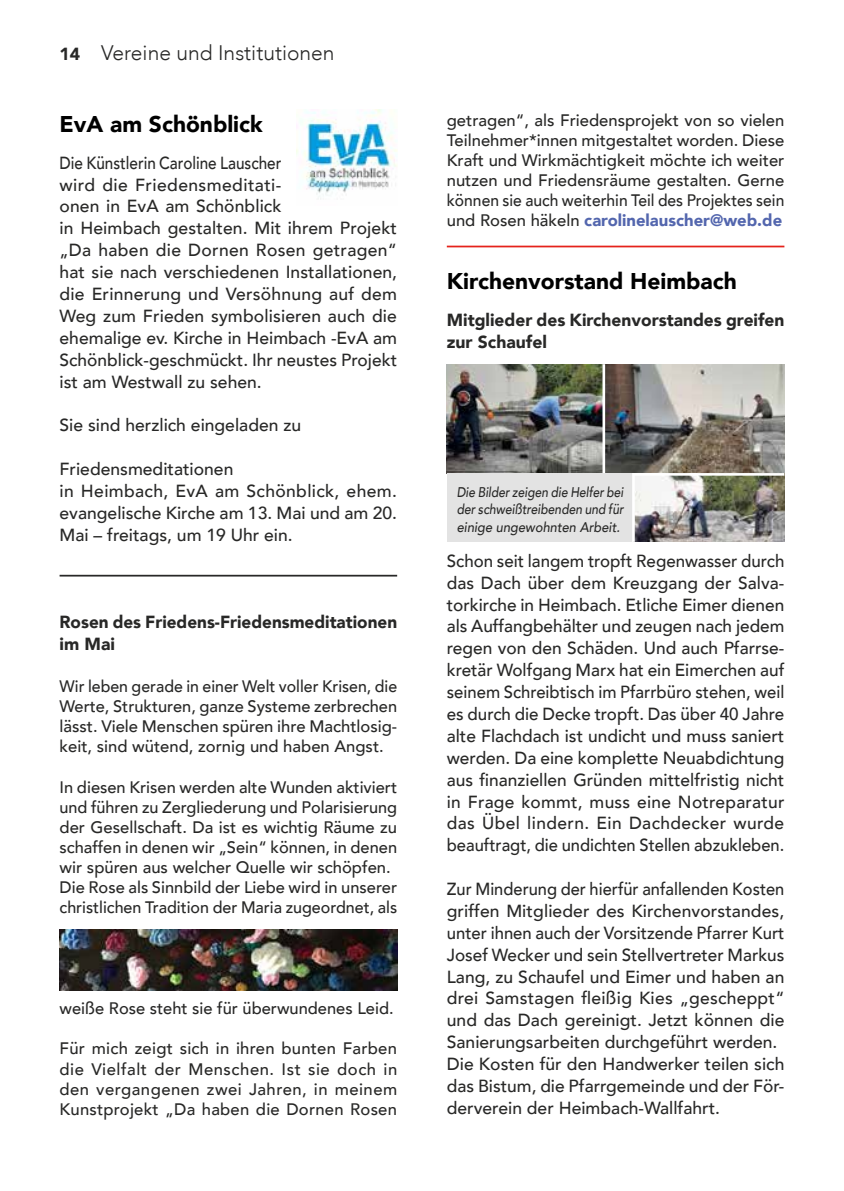
<style>
.page{position:relative;width:844px;height:1191px;background:#fff}
.page>*{position:absolute;margin:0;border:0;box-sizing:border-box;transform-origin:0 0}
.t1{font:900 22.75px "Avenir";color:#000}
.t2{font:300 21px "Avenir";color:#282827}
.t3{font:500 17.5px/21.9px "Avenir";color:#282827}
.t4{font:500 17.5px/21.9px "Avenir";color:#282827;scale:.94 1}
.t5{font:500 17.5px/21.9px "Avenir";color:#282827;scale:.88 1}
.t6{font:900 17.5px/21.9px "Avenir";color:#282827}
.t7{font:500 16.62px/20.1px "Avenir";color:#282827;text-align:justify}
.t8{font:500 16.62px/20.1px "Avenir";color:#282827;text-align:justify;scale:.96 1}
.t9{font:italic 500 14px/17.5px "Avenir";color:#282827;text-align:justify;scale:.86 1}
.s1{font-weight:900;font-size:17.5px}
.s2{font-weight:900;color:#5366ae}
</style>
<div class="page">
<img style="left:60px;top:929px;width:337px;height:61px">
<hr style="left:60px;top:575px;width:337px;height:1px;background:#282827">
<hr style="left:446px;top:246px;width:338px;height:1px;background:#e5231b">
<img style="left:296px;top:109px;width:101px;height:90px">
<img style="left:446px;top:364px;width:338px;height:109px">
<div style="left:446px;top:473px;width:187px;height:69px;background:#e3e3e3"></div>
<img style="left:634px;top:476px;width:150px;height:66px">
<hr style="left:602px;top:364px;width:3px;height:109px;background:#fff">
<hr style="left:632px;top:473px;width:2px;height:69px;background:#fff">
<p class="t2" style="left:60px;top:40px;width:276px"><span class="s1">14</span> Vereine und Institutionen</p>
<h1 class="t1" style="left:60px;top:104px;width:205px">EvA am Schönblick</h1>
<p class="t5" style="left:60px;top:151px;width:385px">Die Künstlerin Caroline Lauscher<br>wird die Friedensmeditati-<br>onen in EvA am Schönblick<br>in Heimbach gestalten. Mit ihrem Projekt „Da haben die Dornen Rosen getragen“ hat sie nach verschiedenen Installationen, die Erinnerung und Versöhnung auf dem Weg zum Frieden symbolisieren auch die ehemalige ev. Kirche in Heimbach -EvA am Schönblick-geschmückt. Ihr neustes Projekt ist am Westwall zu sehen.</p>
<p class="t3" style="left:60px;top:413px;width:243px">Sie sind herzlich eingeladen zu</p>
<p class="t3" style="left:60px;top:457px;width:339px">Friedensmeditationen<br>in Heimbach, EvA am Schönblick, ehem. evangelische Kirche am 13. Mai und am 20.<br>Mai – freitags, um 19 Uhr ein.</p>
<p class="t6" style="left:60px;top:610px;width:339px">Rosen des Friedens-Friedensmeditationen im Mai</p>
<p class="t8" style="left:60px;top:675px;width:353px">Wir leben gerade in einer Welt voller Krisen, die Werte, Strukturen, ganze Systeme zerbrechen lässt. Viele Menschen spüren ihre Machtlosig&shy;keit, sind wütend, zornig und haben Angst.</p>
<p class="t7" style="left:60px;top:776px;width:339px;text-align:left">In diesen Krisen werden alte Wunden aktiviert und führen zu Zergliederung und Polarisierung der Gesellschaft. Da ist es wichtig Räume zu schaffen in denen wir „Sein“ können, in denen wir spüren aus welcher Quelle wir schöpfen.<br>Die Rose als Sinnbild der Liebe wird in unserer christlichen Tradition der Maria zugeordnet, als</p>
<p class="t7" style="left:60px;top:997px;width:335px">weiße Rose steht sie für überwundenes Leid.</p>
<p class="t7" style="left:60px;top:1037px;width:339px">Für mich zeigt sich in ihren bunten Farben die Vielfalt der Menschen. Ist sie doch in den vergangenen zwei Jahren, in meinem Kunstprojekt „Da haben die Dornen Rosen</p>
<p class="t7" style="left:446px;top:109px;width:339px">getragen“, als Friedensprojekt von so vielen Teilnehmer*innen mitgestaltet worden. Diese Kraft und Wirkmächtigkeit möchte ich weiter nutzen und Friedensräume gestalten. Gerne können sie auch weiterhin Teil des Projektes sein und Rosen häkeln <span class="s2">carolinelauscher@web.de</span></p>
<h1 class="t1" style="left:446px;top:262px;width:291px">Kirchenvorstand Heimbach</h1>
<p class="t6" style="left:446px;top:308px;width:339px">Mitglieder des Kirchenvorstandes greifen zur Schaufel</p>
<p class="t9" style="left:456px;top:483px;width:195px">Die Bilder zeigen die Helfer bei der schweißtreibenden und für einige ungewohnten Arbeit.</p>
<p class="t3" style="left:446px;top:549px;width:339px;text-align:justify">Schon seit langem tropft Regenwasser durch das Dach über dem Kreuzgang der Salva&shy;torkirche in Heimbach. Etliche Eimer dienen als Auffangbehälter und zeugen nach jedem regen von den Schäden. Und auch Pfarrse&shy;kretär Wolfgang Marx hat ein Eimerchen auf seinem Schreibtisch im Pfarrbüro stehen, weil es durch die Decke tropft. Das über 40 Jahre alte Flachdach ist undicht und muss saniert werden. Da eine komplette Neuabdichtung aus finanziellen Gründen mittelfristig nicht in Frage kommt, muss eine Notreparatur das Übel lindern. Ein Dachdecker wurde beauftragt, die undichten Stellen abzukleben.</p>
<p class="t4" style="left:446px;top:877px;width:361px">Zur Minderung der hierfür anfallenden Kosten griffen Mitglieder des Kirchenvorstandes, unter ihnen auch der Vorsitzende Pfarrer Kurt Josef Wecker und sein Stellvertreter Markus Lang, zu Schaufel und Eimer und haben an drei Samstagen fleißig Kies „gescheppt“ und das Dach gereinigt. Jetzt können die Sanierungsarbeiten durchgeführt werden.<br>Die Kosten für den Handwerker teilen sich das Bistum, die Pfarrgemeinde und der För&shy;derverein der Heimbach-Wallfahrt.</p>
</div>
